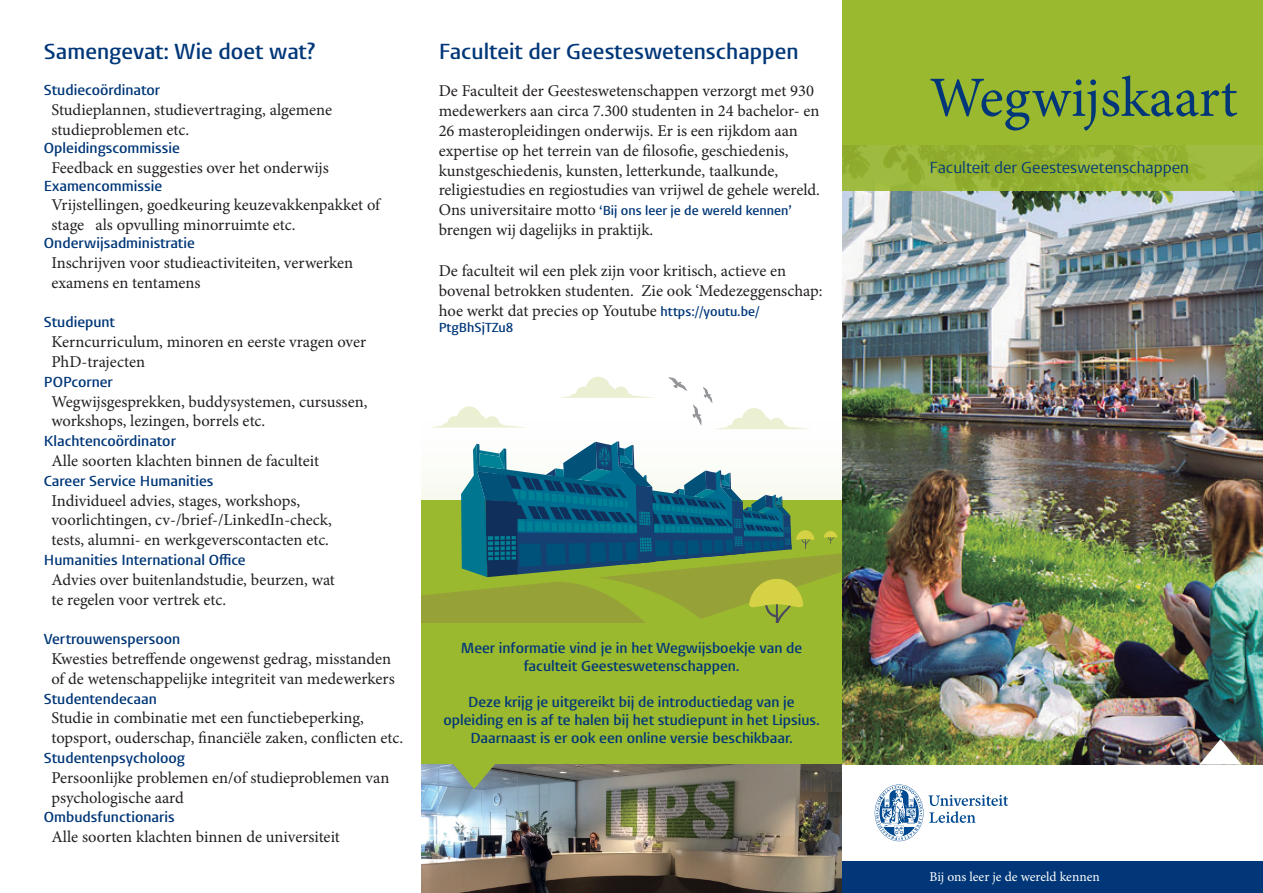
<style>
.page{position:relative;width:1263px;height:893px;background:#fff}
.page>*{position:absolute;margin:0;border:0;box-sizing:border-box;transform-origin:0 0}
.t1{font:57px "Minion Pro";color:#013778}
.Heading_wit{font:600 22.5px "Vestula";color:#013778}
.t2{font:16.5px/19.8px "Minion Pro";color:#231f20}
.t3{font:16.5px "Vestula";color:#013778}
.t4{font:600 15px/18px "Vestula";color:#013778;text-align:center}
.t5{font:600 13.5px "Vestula";color:#013778}
.bottomtekst_in_balk{font:13.5px "Minion Pro";color:#fff}
.s1{font-family:"Minion Pro";font-weight:400;font-size:16.5px;color:#231f20}
.s2{font-family:"Vestula";font-weight:600;font-size:13.5px;color:#013778}
</style>
<div class="page">
<svg style="left:421px;top:441px;width:421px;height:182px"></svg>
<svg style="left:431px;top:406px;width:95px;height:22px"></svg>
<svg style="left:560px;top:377px;width:95px;height:21px"></svg>
<svg style="left:668px;top:377px;width:141px;height:52px"></svg>
<div style="left:421px;top:623px;width:421px;height:142px;background:#9bb92e"></div>
<img style="left:421px;top:765px;width:421px;height:128px">
<img style="left:842px;top:191px;width:421px;height:574px">
<svg style="left:875px;top:784px;width:133px;height:57px"></svg>
<div style="left:842px;top:861px;width:421px;height:32px;background:#013778"></div>
<div style="left:842px;top:0;width:421px;height:145px;background:#9bb92e"></div>
<div style="left:842px;top:145px;width:421px;height:46px;background:linear-gradient(to right,#94b133,#99b638)"></div>
<svg style="left:1199px;top:739px;width:43px;height:26px"></svg>
<svg style="left:453px;top:764px;width:42px;height:25px"></svg>
<p class="Heading_wit" style="left:44px;top:37px;width:273px">Samengevat: Wie doet wat?</p>
<p class="Heading_wit" style="left:439px;top:37px;width:361px">Faculteit der Geesteswetenschappen</p>
<p class="t4" style="left:44px;top:81px;width:118px">Studiecoördinator</p>
<p class="t2" style="left:51px;top:100px;width:282px">Studieplannen, studievertraging, algemene studieproblemen etc.</p>
<p class="t4" style="left:44px;top:139px;width:137px">Opleidingscommissie</p>
<p class="t2" style="left:51px;top:158px;width:279px">Feedback en suggesties over het onderwijs</p>
<p class="t4" style="left:44px;top:177px;width:120px">Examencommissie</p>
<p class="t2" style="left:51px;top:195px;width:330px">Vrijstellingen, goedkeuring keuzevakkenpakket of stage als opvulling minorruimte etc.</p>
<p class="t4" style="left:44px;top:234px;width:153px">Onderwijsadministratie</p>
<p class="t2" style="left:51px;top:253px;width:303px">Inschrijven voor studieactiviteiten, verwerken examens en tentamens</p>
<p class="t4" style="left:44px;top:314px;width:73px">Studiepunt</p>
<p class="t2" style="left:51px;top:332px;width:316px">Kerncurriculum, minoren en eerste vragen over<br>PhD-trajecten</p>
<p class="t4" style="left:44px;top:373px;width:70px">POPcorner</p>
<p class="t2" style="left:51px;top:392px;width:318px">Wegwijsgesprekken, buddysystemen, cursussen, workshops, lezingen, borrels etc.</p>
<p class="t4" style="left:44px;top:432px;width:133px">Klachtencoördinator</p>
<p class="t2" style="left:51px;top:451px;width:269px">Alle soorten klachten binnen de faculteit</p>
<p class="t4" style="left:44px;top:472px;width:171px">Career Service Humanities</p>
<p class="t2" style="left:51px;top:491px;width:282px">Individueel advies, stages, workshops, voorlichtingen, cv-/brief-/LinkedIn-check, tests, alumni- en werkgeverscontacten etc.</p>
<p class="t4" style="left:44px;top:551px;width:203px">Humanities International Office</p>
<p class="t2" style="left:51px;top:570px;width:285px">Advies over buitenlandstudie, beurzen, wat te regelen voor vertrek etc.</p>
<p class="t4" style="left:44px;top:630px;width:138px">Vertrouwenspersoon</p>
<p class="t2" style="left:51px;top:649px;width:345px">Kwesties betreffende ongewenst gedrag, misstanden of de wetenschappelijke integriteit van medewerkers</p>
<p class="t4" style="left:44px;top:690px;width:115px">Studentendecaan</p>
<p class="t2" style="left:51px;top:708px;width:353px">Studie in combinatie met een functiebeperking, topsport, ouderschap, financiële zaken, conflicten etc.</p>
<p class="t4" style="left:44px;top:749px;width:142px">Studentenpsycholoog</p>
<p class="t2" style="left:51px;top:768px;width:339px">Persoonlijke problemen en/of studieproblemen van psychologische aard</p>
<p class="t4" style="left:44px;top:809px;width:132px">Ombudsfunctionaris</p>
<p class="t2" style="left:51px;top:827px;width:290px">Alle soorten klachten binnen de universiteit</p>
<p class="t2" style="left:439px;top:81px;width:383px">De Faculteit der Geesteswetenschappen verzorgt met 930 medewerkers aan circa 7.300 studenten in 24 bachelor- en 26 masteropleidingen onderwijs. Er is een rijkdom aan expertise op het terrein van de filosofie, geschiedenis, kunstgeschiedenis, kunsten, letterkunde, taalkunde, religiestudies en regiostudies van vrijwel de gehele wereld.</p>
<p class="t5" style="left:439px;top:202px;width:355px"><span class="s1">Ons universitaire motto</span> ‘Bij ons leer je de wereld kennen’</p>
<p class="t2" style="left:439px;top:220px;width:216px">brengen wij dagelijks in praktijk.</p>
<p class="t2" style="left:439px;top:261px;width:385px">De faculteit wil een plek zijn voor kritisch, actieve en bovenal betrokken studenten. Zie ook ‘Medezeggenschap: hoe werkt dat precies op Youtube <span class="s2">https://youtu.be/</span></p>
<p class="t5" style="left:439px;top:319px;width:76px">PtgBhSjTZu8</p>
<p class="t4" style="left:461px;top:639px;width:343px">Meer informatie vind je in het Wegwijsboekje van de faculteit Geesteswetenschappen.</p>
<p class="t4" style="left:443px;top:693px;width:378px">Deze krijg je uitgereikt bij de introductiedag van je opleiding en is af te halen bij het studiepunt in het Lipsius.<br>Daarnaast is er ook een online versie beschikbaar.</p>
<p class="t1" style="left:929px;top:59px;width:310px">Wegwijskaart</p>
<p class="t3" style="left:929px;top:158px;width:261px">Faculteit der Geesteswetenschappen</p>
<p class="bottomtekst_in_balk" style="left:929px;top:868px;width:172px">Bij ons leer je de wereld kennen</p>
</div>
